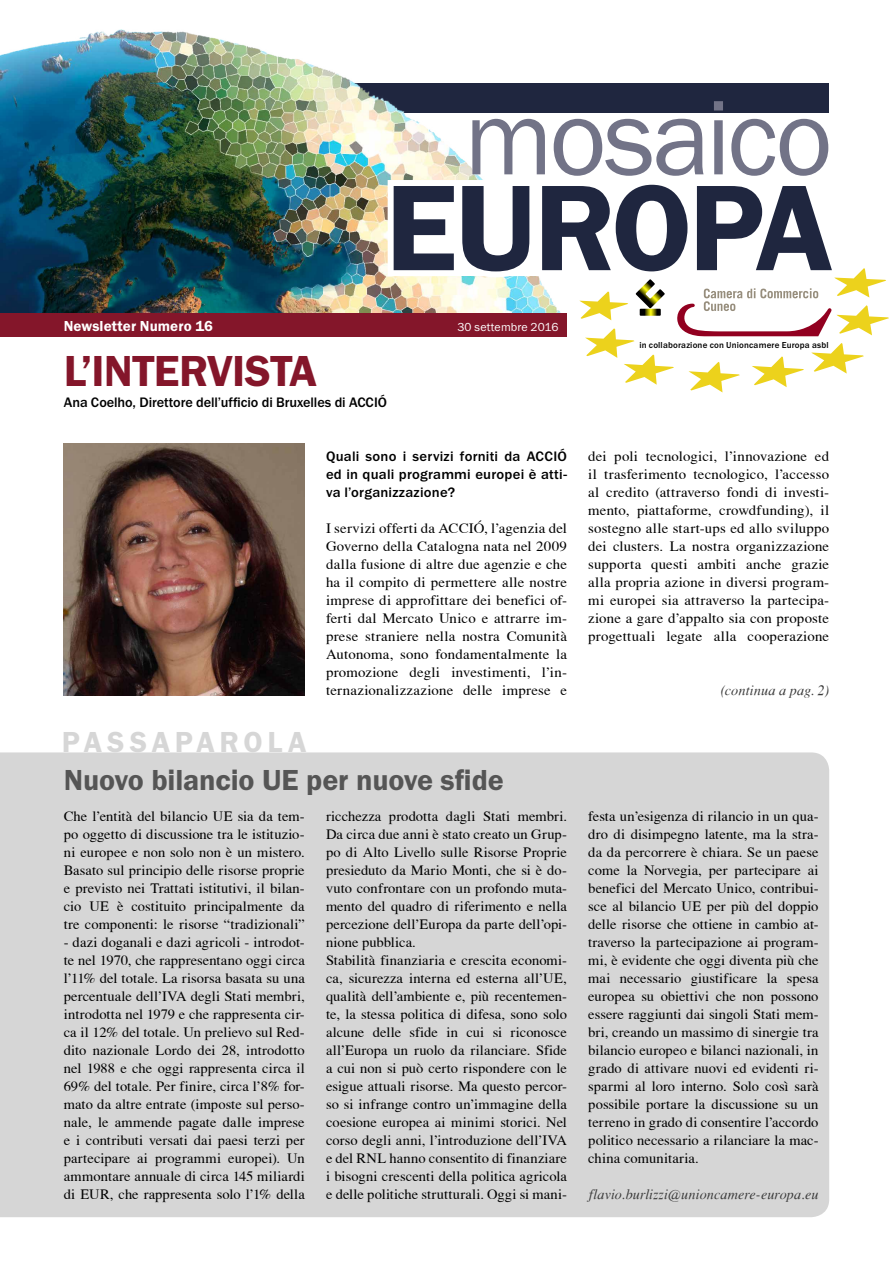
<style>
.page{position:relative;width:893px;height:1263px;background:#fff}
.page>*{position:absolute;margin:0;border:0;box-sizing:border-box;transform-origin:0 0}
.t1{font:600 126.15px "Franklin Gothic Itc T";letter-spacing:-.025em;color:#1f263f}
.t2{font:109.65px "Franklin Gothic Itc T";letter-spacing:-.03em;color:#727387}
.t3{font:600 45px "Franklin Gothic Itc T";letter-spacing:-.015em;color:#84162a}
.t4{font:600 30px "Franklin Gothic Itc T";letter-spacing:-.005em;color:#555}
.t5{font:600 30px "Franklin Gothic Itc T";letter-spacing:.16em;color:#d6d6d6}
.t6{font:600 15px "Franklin Gothic Itc T";letter-spacing:.005em;color:#fff}
.t7{font:14.25px/18px "T Acc LAD";letter-spacing:.005em;color:#000;text-align:justify}
.t8{font:14.25px/18px "T Acc LAD";letter-spacing:.005em;color:#000;text-align:justify;scale:1.04 1}
.t9{font:500 14.25px/18px "Franklin Gothic Itc T";letter-spacing:.01em;color:#000;text-align:justify}
.t10{font:14.25px "T Acc LAD Italic";letter-spacing:.005em;color:#393939}
.t11{font:12px "Franklin Gothic Itc T";letter-spacing:.005em;color:#fff}
.t12{font:500 9px "Franklin Gothic Itc T";letter-spacing:.02em;color:#000}
</style>
<div class="page">
<div style="left:64px;top:83px;width:765px;height:29px;background:#1f263f"></div>
<img style="left:0;top:30px;width:561px;height:283px">
<div style="left:0;top:313px;width:567px;height:23px;background:#84162a"></div>
<svg style="left:382px;top:166px;width:507px;height:226px"></svg>
<div style="left:0;top:752px;width:829px;height:465px;background:#d6d6d6"></div>
<img style="left:64px;top:443px;width:241px;height:252px">
<h2 class="t2" style="left:464px;top:74px;width:370px">mosaico</h2>
<h1 class="t1" style="left:385px;top:155px;width:449px">EUROPA</h1>
<p class="t6" style="left:64px;top:317px;width:151px">Newsletter Numero 16</p>
<p class="t11" style="left:457px;top:319px;width:103px">30 settembre 2016</p>
<h3 class="t3" style="left:64px;top:344px;width:255px">L’INTERVISTA</h3>
<p class="t9" style="left:64px;top:393px;width:325px">Ana Coelho, Direttore dell’ufficio di Bruxelles di ACCIÓ</p>
<h3 class="t5" style="left:62px;top:725px;width:246px">PASSAPAROLA</h3>
<p class="t9" style="left:326px;top:447px;width:242px">Quali sono i servizi forniti da ACCIÓ ed in quali programmi europei è atti&shy;va l’organizzazione?</p>
<p class="t8" style="left:326px;top:519px;width:233px">I servizi offerti da ACCIÓ, l’agenzia del Governo della Catalogna nata nel 2009 dalla fusione di altre due agenzie e che ha il compito di permettere alle nostre imprese di approfittare dei benefici of&shy;ferti dal Mercato Unico e attrarre im&shy;prese straniere nella nostra Comunità Autonoma, sono fondamentalmente la promozione degli investimenti, l’in&shy;ternazionalizzazione delle imprese e</p>
<h3 class="t4" style="left:64px;top:763px;width:441px">Nuovo bilancio UE per nuove sfide</h3>
<p class="t12" style="left:639px;top:340px;width:191px">in collaborazione con Unioncamere Europa asbl</p>
<p class="t8" style="left:588px;top:447px;width:233px">dei poli tecnologici, l’innovazione ed il trasferimento tecnologico, l’accesso al credito (attraverso fondi di investi&shy;mento, piattaforme, crowdfunding), il sostegno alle start-ups ed allo sviluppo dei clusters. La nostra organizzazione supporta questi ambiti anche grazie alla propria azione in diversi program&shy;mi europei sia attraverso la partecipa&shy;zione a gare d’appalto sia con proposte progettuali legate alla cooperazione</p>
<p class="t10" style="left:721px;top:682px;width:110px">(continua a pag. 2)</p>
<p class="t7" style="left:64px;top:807px;width:242px">Che l’entità del bilancio UE sia da tem&shy;po oggetto di discussione tra le istituzio&shy;ni europee e non solo non è un mistero.<br>Basato sul principio delle risorse proprie e previsto nei Trattati istitutivi, il bilan&shy;cio UE è costituito principalmente da tre componenti: le risorse “tradizionali”</p>
<p class="t7" style="left:64px;top:933px;width:242px">- dazi doganali e dazi agricoli - introdot&shy;te nel 1970, che rappresentano oggi circa l’11% del totale. La risorsa basata su una percentuale dell’IVA degli Stati membri, introdotta nel 1979 e che rappresenta cir&shy;ca il 12% del totale. Un prelievo sul Red&shy;dito nazionale Lordo dei 28, introdotto nel 1988 e che oggi rappresenta circa il 69% del totale. Per finire, circa l’8% for&shy;mato da altre entrate (imposte sul perso&shy;nale, le ammende pagate dalle imprese e i contributi versati dai paesi terzi per partecipare ai programmi europei). Un ammontare annuale di circa 145 miliardi di EUR, che rappresenta solo l’1% della</p>
<p class="t7" style="left:326px;top:807px;width:242px;text-align:left">ricchezza prodotta dagli Stati membri.<br>Da circa due anni è stato creato un Grup&shy;po di Alto Livello sulle Risorse Proprie presieduto da Mario Monti, che si è do&shy;vuto confrontare con un profondo muta&shy;mento del quadro di riferimento e nella percezione dell’Europa da parte dell’opi&shy;nione pubblica.<br>Stabilità finanziaria e crescita economi&shy;ca, sicurezza interna ed esterna all’UE, qualità dell’ambiente e, più recentemen&shy;te, la stessa politica di difesa, sono solo alcune delle sfide in cui si riconosce all’Europa un ruolo da rilanciare. Sfide a cui non si può certo rispondere con le esigue attuali risorse. Ma questo percor&shy;so si infrange contro un’immagine della coesione europea ai minimi storici. Nel corso degli anni, l’introduzione dell’IVA e del RNL hanno consentito di finanziare i bisogni crescenti della politica agricola e delle politiche strutturali. Oggi si mani-</p>
<p class="t7" style="left:588px;top:807px;width:232px">festa un’esigenza di rilancio in un qua&shy;dro di disimpegno latente, ma la stra&shy;da da percorrere è chiara. Se un paese come la Norvegia, per partecipare ai benefici del Mercato Unico, contribui&shy;sce al bilancio UE per più del doppio delle risorse che ottiene in cambio at&shy;traverso la partecipazione ai program&shy;mi, è evidente che oggi diventa più che mai necessario giustificare la spesa europea su obiettivi che non possono essere raggiunti dai singoli Stati mem&shy;bri, creando un massimo di sinergie tra bilancio europeo e bilanci nazionali, in grado di attivare nuovi ed evidenti ri&shy;sparmi al loro interno. Solo così sarà possibile portare la discussione su un terreno in grado di consentire l’accordo politico necessario a rilanciare la mac&shy;china comunitaria.</p>
<p class="t10" style="left:589px;top:1186px;width:231px">flavio.burlizzi@unioncamere-europa.eu</p>
</div>
